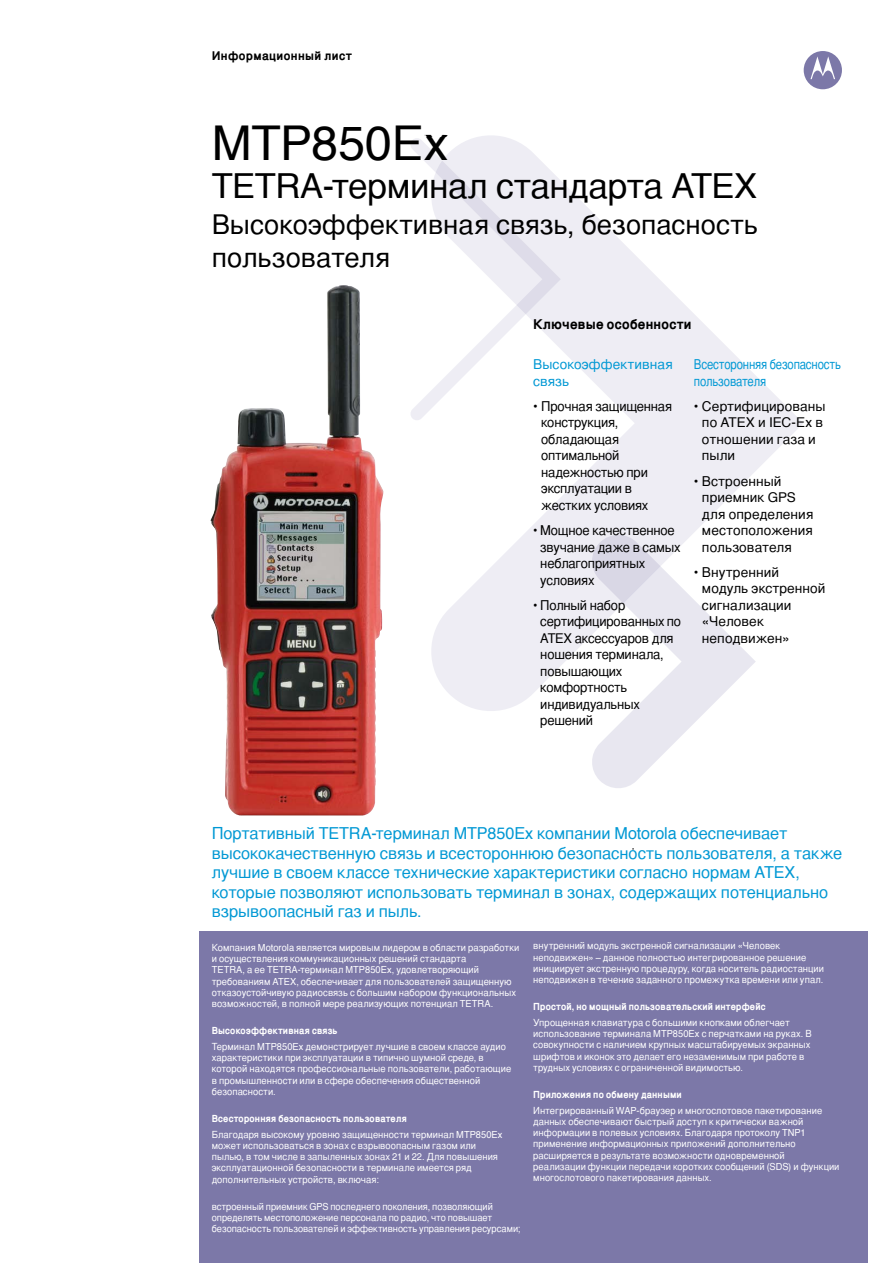
<style>
.page{position:relative;width:893px;height:1263px;background:#fff}
.page>*{position:absolute;margin:0;border:0;box-sizing:border-box;transform-origin:0 0}
.t1{font:48px "Helvetica";letter-spacing:-.005em;color:#000}
.t2{font:34.5px "Helvetica";letter-spacing:-.015em;color:#000}
.t3{font:27px/33px "Helvetica";color:#000}
.t4{font:16.5px/19.5px "Helvetica";letter-spacing:-.005em;color:#0098d4}
.t5{font:13.5px/16.5px "Helvetica";letter-spacing:-.01em;color:#000}
.t6{font:13.5px/16.5px "Helvetica";letter-spacing:-.01em;color:#000;scale:.95 1}
.t7{font:13.5px/16.5px "Helvetica";letter-spacing:-.01em;color:#0098d4;scale:.83 1}
.t8{font:13.5px/16.5px "Helvetica";letter-spacing:.01em;color:#0098d4}
.t9{font:700 13.5px "Helvetica";letter-spacing:.02em;color:#000}
.t10{font:700 12px "Helvetica";letter-spacing:.035em;color:#000}
.t11{font:9.75px/11.2px "Helvetica";letter-spacing:.005em;color:#fff;scale:.95 1}
.t12{font:9.75px/11.2px "Helvetica";letter-spacing:.005em;color:#fff;scale:.94 1}
.t13{font:700 9.75px "Helvetica";letter-spacing:.02em;color:#fff;scale:.95 1}
</style>
<div class="page">
<div style="left:199px;top:931px;width:668px;height:332px;background:#7c78a8"></div>
<svg style="left:804px;top:51px;width:38px;height:38px"></svg>
<svg style="left:431px;top:135px;width:372px;height:576px"></svg>
<svg style="left:589px;top:532px;width:167px;height:256px"></svg>
<svg style="left:411px;top:137px;width:150px;height:284px"></svg>
<img style="left:210px;top:285px;width:166px;height:531px">
<p class="t10" style="left:212px;top:45px;width:142px">Информационный лист</p>
<h1 class="t1" style="left:212px;top:102px;width:238px">MTP850Ex</h1>
<h2 class="t2" style="left:212px;top:157px;width:547px">TETRA-терминал стандарта ATEX</h2>
<h3 class="t3" style="left:212px;top:208px;width:548px">Высокоэффективная связь, безопасность пользователя</h3>
<h3 class="t9" style="left:533px;top:312px;width:160px">Ключевые особенности</h3>
<h3 class="t8" style="left:533px;top:356px;width:141px">Высокоэффективная связь</h3>
<h3 class="t5" style="left:541px;top:397px;width:133px;text-indent:-8px">• Прочная защищенная конструкция, обладающая оптимальной надежностью при эксплуатации в жестких условиях</h3>
<h3 class="t6" style="left:540px;top:522px;width:149px;text-indent:-7px">• Мощное качественное звучание даже в самых неблагоприятных условиях</h3>
<h3 class="t6" style="left:540px;top:596px;width:150px;text-indent:-7px">• Полный набор сертифицированных по<br>ATEX аксессуаров для ношения терминала, повышающих комфортность индивидуальных решений</h3>
<h3 class="t7" style="left:694px;top:356px;width:179px">Всесторонняя безопасность пользователя</h3>
<h3 class="t5" style="left:702px;top:397px;width:125px;text-indent:-8px">• Сертифицированы по ATEX и IEC-Ex в отношении газа и пыли</h3>
<h3 class="t5" style="left:702px;top:472px;width:113px;text-indent:-8px">• Встроенный приемник GPS для определения местоположения пользователя</h3>
<h3 class="t5" style="left:702px;top:563px;width:125px;text-indent:-8px">• Внутренний модуль экстренной сигнализации «Человек неподвижен»</h3>
<p class="t4" style="left:212px;top:823px;width:632px">Портативный TETRA-терминал MTP850Ex компании Motorola обеспечивает высококачественную связь и всестороннюю безопасность пользователя, а также лучшие в своем классе технические характеристики согласно нормам ATEX, которые позволяют использовать терминал в зонах, содержащих потенциально взрывоопасный газ и пыль.</p>
<p class="t11" style="left:212px;top:941px;width:325px">Компания Motorola является мировым лидером в области разработки и осуществления коммуникационных решений стандарта<br>TETRA, а ее TETRA-терминал MTP850Ex, удовлетворяющий требованиям ATEX, обеспечивает для пользователей защищенную отказоустойчивую радиосвязь с большим набором функциональных возможностей, в полной мере реализующих потенциал TETRA.</p>
<p class="t13" style="left:212px;top:1022px;width:134px">Высокоэффективная связь</p>
<p class="t11" style="left:212px;top:1040px;width:317px">Терминал MTP850Ex демонстрирует лучшие в своем классе аудио характеристики при эксплуатации в типично шумной среде, в которой находятся профессиональные пользователи, работающие в промышленности или в сфере обеспечения общественной безопасности.</p>
<p class="t13" style="left:212px;top:1110px;width:207px">Всесторонняя безопасность пользователя</p>
<p class="t11" style="left:212px;top:1128px;width:308px">Благодаря высокому уровню защищенности терминал MTP850Ex может использоваться в зонах с взрывоопасным газом или пылью, в том числе в запыленных зонах 21 и 22. Для повышения эксплуатационной безопасности в терминале имеется ряд дополнительных устройств, включая:</p>
<p class="t12" style="left:212px;top:1200px;width:330px">встроенный приемник GPS последнего поколения, позволяющий определять местоположение персонала по радио, что повышает безопасность пользователей и эффективность управления ресурсами;</p>
<p class="t11" style="left:533px;top:940px;width:308px">внутренний модуль экстренной сигнализации «Человек неподвижен» – данное полностью интегрированное решение инициирует экстренную процедуру, когда носитель радиостанции неподвижен в течение заданного промежутка времени или упал.</p>
<p class="t13" style="left:533px;top:998px;width:246px">Простой, но мощный пользовательский интерфейс</p>
<p class="t11" style="left:533px;top:1016px;width:295px">Упрощенная клавиатура с большими кнопками облегчает использование терминала MTP850Ex с перчатками на руках. В совокупности с наличием крупных масштабируемых экранных шрифтов и иконок это делает его незаменимым при работе в трудных условиях с ограниченной видимостью.</p>
<p class="t13" style="left:533px;top:1086px;width:158px">Приложения по обмену данными</p>
<p class="t11" style="left:533px;top:1104px;width:324px">Интегрированный WAP-браузер и многослотовое пакетирование данных обеспечивают быстрый доступ к критически важной информации в полевых условиях. Благодаря протоколу TNP1 применение информационных приложений дополнительно расширяется в результате возможности одновременной реализации функции передачи коротких сообщений (SDS) и функции многослотового пакетирования данных.</p>
</div>
